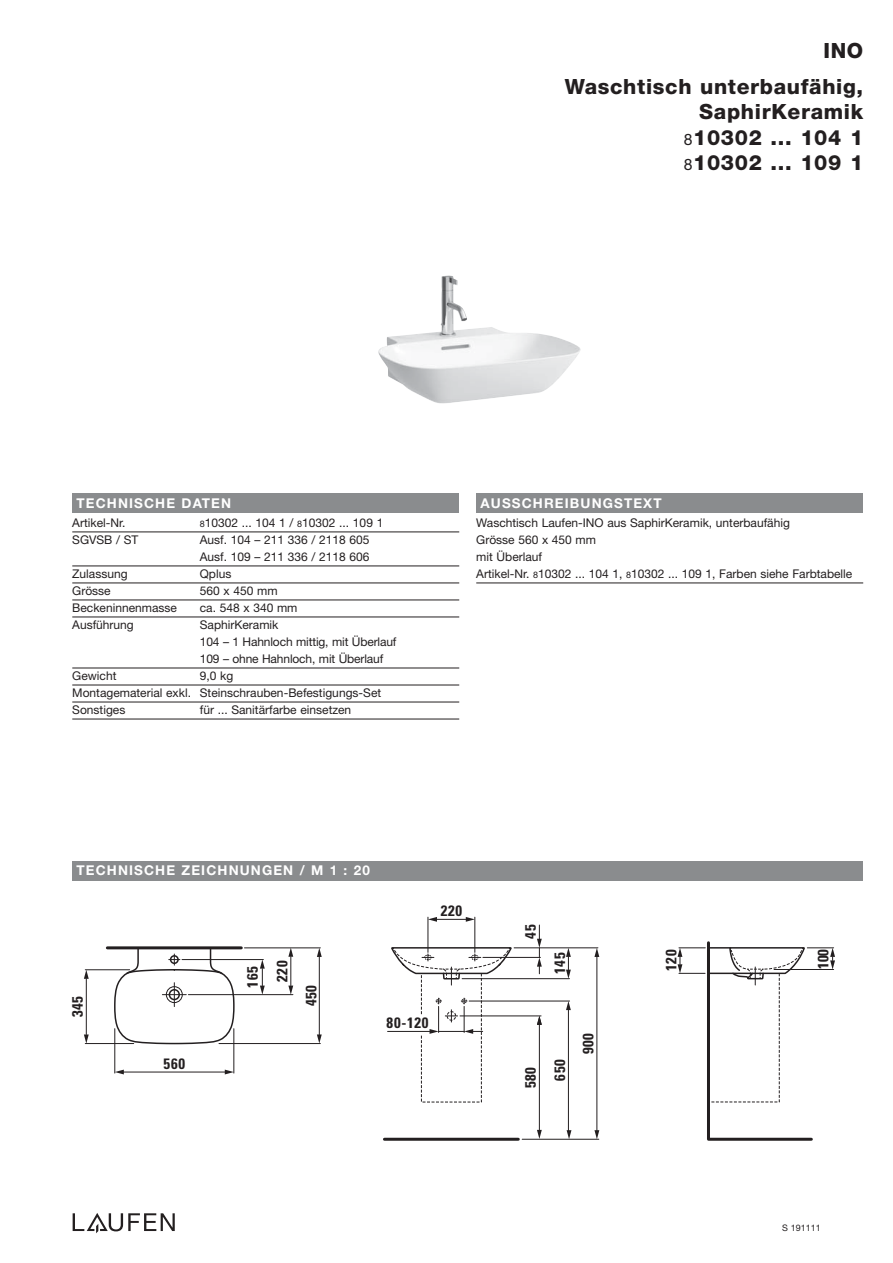
<style>
.page{position:relative;width:893px;height:1263px;background:#fff}
.page>*{position:absolute;margin:0;border:0;box-sizing:border-box;transform-origin:0 0}
.t1{font:800 21px/25.5px "Helvetica Neue";letter-spacing:.03em;color:#231f20;text-align:right}
.t2{font:700 condensed 15px/29.4px "Univers";letter-spacing:.05em;color:#231f20;text-align:center}
.t3{font:700 13.5px "Helvetica Neue";letter-spacing:.085em;color:#fff}
.t4{font:12px/17px "Helvetica Neue";color:#231f20}
.t5{font:9px "Helvetica Neue";color:#231f20}
.s1{font-weight:400;font-size:15.75px}
.s2{font-size:9px}
</style>
<div class="page">
<div style="left:72px;top:861px;width:791px;height:19px;background:#8a8c8e"></div>
<div style="left:72px;top:493px;width:387px;height:19px;background:#8a8c8e"></div>
<div style="left:476px;top:493px;width:387px;height:19px;background:#8a8c8e"></div>
<svg style="left:73px;top:1213px;width:102px;height:20px"></svg>
<hr style="left:107px;top:946px;width:134px;height:3px;background:#231f20">
<hr style="left:384px;top:1138px;width:134px;height:3px;background:#231f20">
<svg style="left:421px;top:972px;width:176px;height:131px"></svg>
<svg style="left:391px;top:946px;width:121px;height:39px"></svg>
<hr style="left:469px;top:1001px;width:101px;height:1px;background:#231f20">
<svg style="left:566px;top:1001px;width:5px;height:9px"></svg>
<hr style="left:568px;top:1009px;width:1px;height:122px;background:#231f20">
<hr style="left:460px;top:1016px;width:81px;height:1px;background:#231f20">
<hr style="left:539px;top:1024px;width:1px;height:107px;background:#231f20">
<hr style="left:522px;top:1139px;width:77px;height:1px;background:#231f20">
<svg style="left:567px;top:1130px;width:4px;height:9px"></svg>
<svg style="left:537px;top:1130px;width:5px;height:9px"></svg>
<svg style="left:537px;top:1015px;width:5px;height:10px"></svg>
<svg style="left:594px;top:1130px;width:5px;height:9px"></svg>
<svg style="left:594px;top:948px;width:5px;height:9px"></svg>
<hr style="left:597px;top:954px;width:1px;height:177px;background:#231f20">
<svg style="left:430px;top:998px;width:53px;height:36px"></svg>
<hr style="left:388px;top:1031px;width:42px;height:1px;background:#231f20">
<svg style="left:113px;top:946px;width:122px;height:129px"></svg>
<hr style="left:123px;top:1072px;width:102px;height:1px;background:#231f20">
<hr style="left:219px;top:1043px;width:101px;height:1px;background:#231f20">
<svg style="left:317px;top:948px;width:5px;height:9px"></svg>
<svg style="left:317px;top:1034px;width:5px;height:9px"></svg>
<hr style="left:319px;top:956px;width:1px;height:79px;background:#231f20">
<hr style="left:188px;top:994px;width:105px;height:1px;background:#231f20">
<hr style="left:182px;top:959px;width:81px;height:1px;background:#231f20">
<svg style="left:288px;top:949px;width:5px;height:46px"></svg>
<hr style="left:244px;top:948px;width:76px;height:1px;background:#231f20">
<svg style="left:260px;top:959px;width:5px;height:36px"></svg>
<hr style="left:428px;top:917px;width:1px;height:35px;background:#231f20">
<hr style="left:475px;top:917px;width:1px;height:35px;background:#231f20">
<svg style="left:428px;top:917px;width:9px;height:5px"></svg>
<svg style="left:466px;top:917px;width:9px;height:5px"></svg>
<hr style="left:436px;top:919px;width:30px;height:1px;background:#231f20">
<hr style="left:462px;top:978px;width:107px;height:1px;background:#231f20">
<svg style="left:566px;top:948px;width:5px;height:31px"></svg>
<svg style="left:537px;top:925px;width:5px;height:49px"></svg>
<hr style="left:514px;top:947px;width:84px;height:1px;background:#231f20">
<hr style="left:483px;top:957px;width:57px;height:1px;background:#231f20">
<hr style="left:85px;top:1043px;width:49px;height:1px;background:#231f20">
<svg style="left:84px;top:970px;width:5px;height:9px"></svg>
<svg style="left:84px;top:1034px;width:5px;height:9px"></svg>
<hr style="left:86px;top:979px;width:1px;height:55px;background:#231f20">
<hr style="left:85px;top:969px;width:45px;height:1px;background:#231f20">
<svg style="left:678px;top:941px;width:157px;height:200px"></svg>
<img style="left:378px;top:275px;width:203px;height:129px">
<hr style="left:72px;top:532px;width:387px;height:1px;background:#231f20">
<hr style="left:72px;top:566px;width:387px;height:1px;background:#231f20">
<hr style="left:72px;top:583px;width:387px;height:1px;background:#231f20">
<hr style="left:72px;top:600px;width:387px;height:1px;background:#231f20">
<hr style="left:72px;top:617px;width:387px;height:1px;background:#231f20">
<hr style="left:72px;top:668px;width:387px;height:1px;background:#231f20">
<hr style="left:72px;top:685px;width:387px;height:1px;background:#231f20">
<hr style="left:72px;top:702px;width:387px;height:1px;background:#231f20">
<hr style="left:72px;top:719px;width:387px;height:1px;background:#231f20">
<hr style="left:476px;top:583px;width:387px;height:1px;background:#231f20">
<h1 class="t1" style="left:823px;top:39px;width:41px">INO</h1>
<h1 class="t1" style="left:565px;top:75px;width:300px">Waschtisch unterbaufähig,<br>SaphirKeramik<br><span class="s1">8</span>10302 ... 104 1<br><span class="s1">8</span>10302 ... 109 1</h1>
<p class="t3" style="left:77px;top:498px;width:156px">TECHNISCHE DATEN</p>
<p class="t3" style="left:480px;top:498px;width:183px">AUSSCHREIBUNGSTEXT</p>
<p class="t4" style="left:72px;top:516px;width:55px">Artikel-Nr.</p>
<p class="t4" style="left:200px;top:516px;width:185px"><span class="s2">8</span>10302 ... 104 1 / <span class="s2">8</span>10302 ... 109 1</p>
<p class="t4" style="left:72px;top:533px;width:68px">SGVSB / ST</p>
<p class="t4" style="left:200px;top:533px;width:171px">Ausf. 104 – 211 336 / 2118 605<br>Ausf. 109 – 211 336 / 2118 606</p>
<p class="t4" style="left:72px;top:567px;width:57px">Zulassung</p>
<p class="t4" style="left:200px;top:567px;width:33px">Qplus</p>
<p class="t4" style="left:72px;top:584px;width:40px">Grösse</p>
<p class="t4" style="left:200px;top:584px;width:79px">560 x 450 mm</p>
<p class="t4" style="left:72px;top:601px;width:106px">Beckeninnenmasse</p>
<p class="t4" style="left:200px;top:601px;width:99px">ca. 548 x 340 mm</p>
<p class="t4" style="left:72px;top:618px;width:63px">Ausführung</p>
<p class="t4" style="left:200px;top:618px;width:198px">SaphirKeramik<br>104 – 1 Hahnloch mittig, mit Überlauf<br>109 – ohne Hahnloch, mit Überlauf</p>
<p class="t4" style="left:72px;top:669px;width:46px">Gewicht</p>
<p class="t4" style="left:72px;top:669px;width:310px;text-indent:128px">9,0 kg<br>Montagematerial exkl. Steinschrauben-Befestigungs-Set<br>Sonstiges</p>
<p class="t4" style="left:200px;top:703px;width:153px">für ... Sanitärfarbe einsetzen</p>
<p class="t4" style="left:476px;top:516px;width:378px">Waschtisch Laufen-INO aus SaphirKeramik, unterbaufähig<br>Grösse 560 x 450 mm<br>mit Überlauf<br>Artikel-Nr. <span class="s2">8</span>10302 ... 104 1, <span class="s2">8</span>10302 ... 109 1, Farben siehe Farbtabelle</p>
<p class="t3" style="left:77px;top:866px;width:295px">TECHNISCHE ZEICHNUNGEN / M 1 : 20</p>
<p class="t2" style="left:441px;top:897px;width:23px">220</p>
<p class="t2" style="left:64px;top:1017px;width:23px;rotate:-90deg">345</p>
<p class="t2" style="left:164px;top:1050px;width:23px">560</p>
<p class="t2" style="left:239px;top:988px;width:23px;rotate:-90deg">165</p>
<p class="t2" style="left:269px;top:982px;width:23px;rotate:-90deg">220</p>
<p class="t2" style="left:298px;top:1006px;width:23px;rotate:-90deg">450</p>
<p class="t2" style="left:387px;top:1010px;width:44px">80-120</p>
<p class="t2" style="left:517px;top:939px;width:16px;rotate:-90deg">45</p>
<p class="t2" style="left:546px;top:974px;width:23px;rotate:-90deg">145</p>
<p class="t2" style="left:517px;top:1088px;width:30px;rotate:-90deg">580<br>650</p>
<p class="t2" style="left:575px;top:1054px;width:23px;rotate:-90deg">900</p>
<p class="t2" style="left:658px;top:971px;width:23px;rotate:-90deg">120</p>
<p class="t2" style="left:810px;top:969px;width:21px;rotate:-90deg">100</p>
<p class="t5" style="left:782px;top:1224px;width:40px">S 191111</p>
</div>
